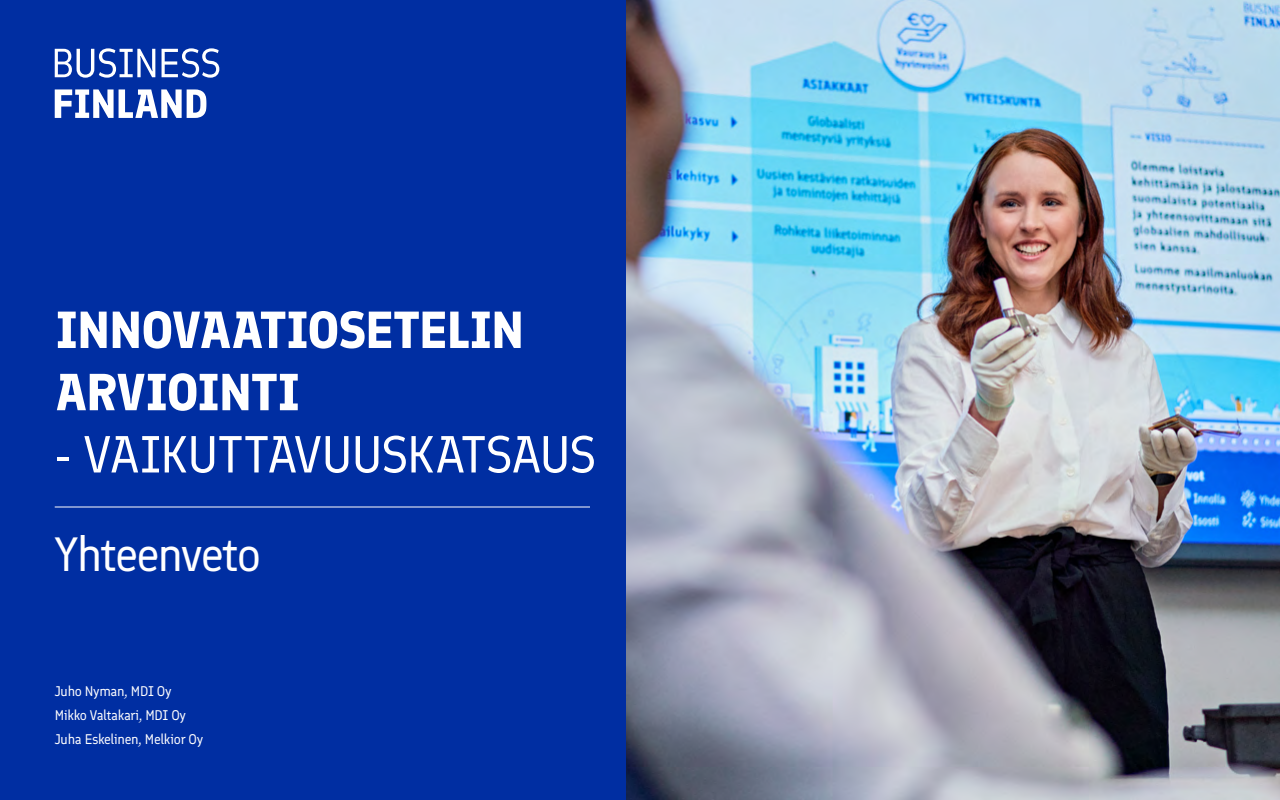
<style>
.page{position:relative;width:1280px;height:800px;background:#fff}
.page>*{position:absolute;margin:0;border:0;box-sizing:border-box;transform-origin:0 0}
.t1{font:700 52px/62.2px "Finlandica";letter-spacing:-.02em;color:#fff}
.t2{font:52px "Finlandica";letter-spacing:-.025em;color:#fff}
.t3{font:48px "Finlandica";letter-spacing:-.04em;color:#fff}
.Leipis{font:14px "Finlandica";letter-spacing:-.025em;color:#fff}
</style>
<div class="page">
<img style="left:626px;top:0;width:654px;height:800px">
<div style="left:0;top:0;width:626px;height:800px;background:#002ea2"></div>
<svg style="left:55px;top:48px;width:164px;height:70px"></svg>
<hr style="left:55px;top:506px;width:535px;height:2px;background:#fff">
<p class="t1" style="left:55px;top:298px;width:471px">INNOVAATIOSETELIN<br>ARVIOINTI</p>
<p class="t2" style="left:55px;top:422px;width:543px">- VAIKUTTAVUUSKATSAUS</p>
<p class="t3" style="left:55px;top:524px;width:208px">Yhteenveto</p>
<p class="Leipis" style="left:55px;top:682px;width:118px">Juho Nyman, MDI Oy</p>
<p class="Leipis" style="left:55px;top:706px;width:133px">Mikko Valtakari, MDI Oy</p>
<p class="Leipis" style="left:55px;top:730px;width:150px">Juha Eskelinen, Melkior Oy</p>
</div>
